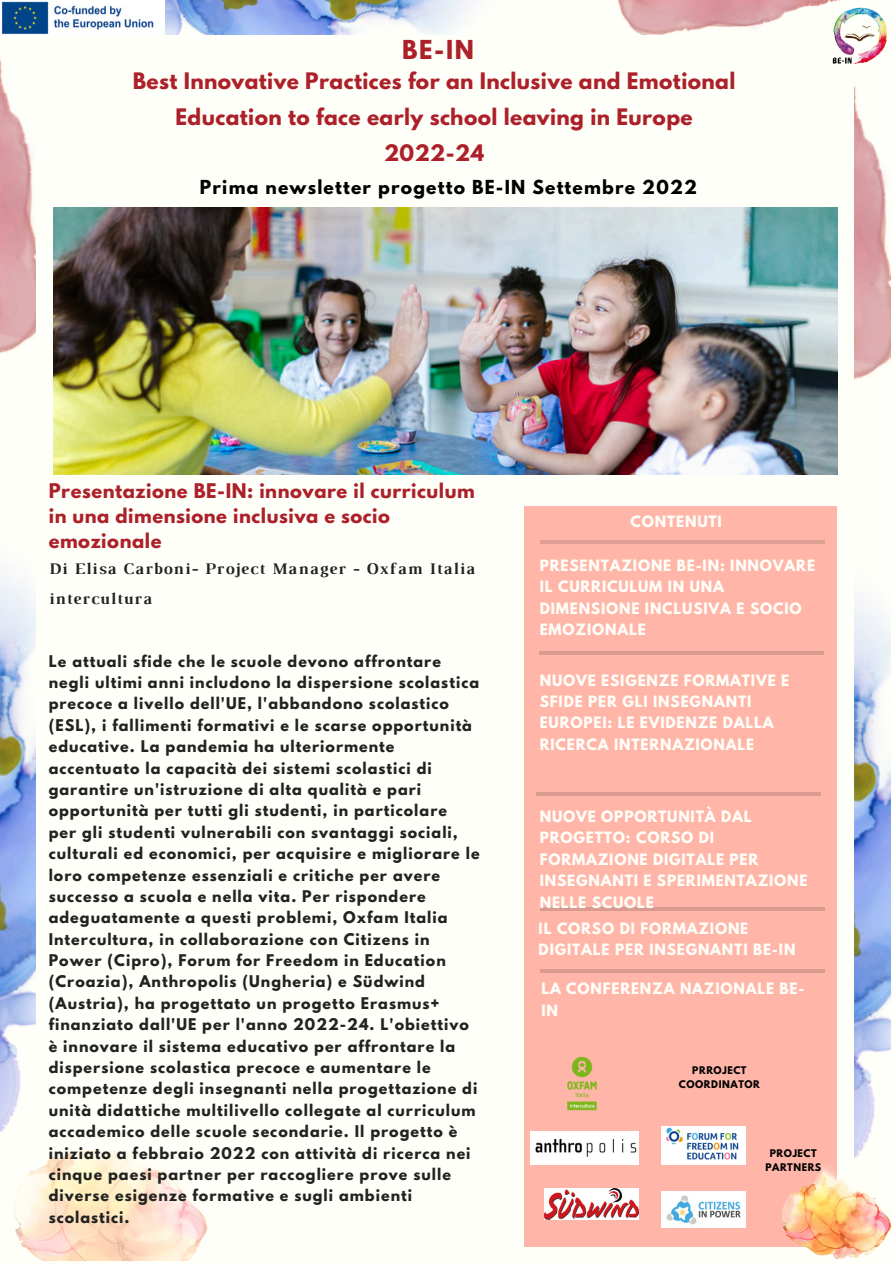
<style>
.page{position:relative;width:894px;height:1264px;background:#fff}
.page>*{position:absolute;margin:0;border:0;box-sizing:border-box;transform-origin:0 0}
.t1{font:700 23.1px "League Spartan";color:#ac2129}
.t2{font:700 20.1px "League Spartan";letter-spacing:.02em;color:#ac2129}
.t3{font:700 18px/24.8px "League Spartan";letter-spacing:.03em;color:#ac2129}
.t4{font:700 17.1px "League Spartan";letter-spacing:.07em;color:#000}
.t5{font:700 16.5px/29.2px "Luthier";letter-spacing:.07em;color:#222}
.t6{font:700 14.25px/21.3px "League Spartan";letter-spacing:.07em;color:#222}
.t7{font:700 13.8px/21.3px "League Spartan";letter-spacing:.06em;color:#fffff9}
.t8{font:700 9.3px/14.4px "League Spartan";letter-spacing:.06em;color:#000;text-align:center}
</style>
<div class="page">
<div style="left:0;top:0;width:893px;height:1263px;background:#fffff9"></div>
<div style="left:524px;top:506px;width:312px;height:740px;background:#ffb6a9"></div>
<img style="left:779px;top:1159px;width:113px;height:99px">
<hr style="left:538px;top:651px;width:285px;height:3px;background:#000">
<hr style="left:536px;top:792px;width:285px;height:3px;background:#000">
<hr style="left:539px;top:907px;width:285px;height:3px;background:#000">
<hr style="left:539px;top:969px;width:285px;height:3px;background:#000">
<hr style="left:539px;top:540px;width:285px;height:3px;background:#222">
<img style="left:53px;top:207px;width:783px;height:267px">
<img style="left:36px;top:1150px;width:172px;height:110px">
<img style="left:165px;top:0;width:659px;height:35px">
<img style="left:824px;top:0;width:29px;height:64px">
<img style="left:0;top:57px;width:36px;height:1200px">
<img style="left:530px;top:1131px;width:108px;height:33px">
<img style="left:567px;top:1056px;width:30px;height:55px">
<img style="left:661px;top:1126px;width:84px;height:38px">
<img style="left:545px;top:1188px;width:93px;height:31px">
<img style="left:661px;top:1191px;width:84px;height:36px">
<img style="left:853px;top:7px;width:36px;height:1251px">
<img style="left:1px;top:1px;width:153px;height:33px">
<h5 class="t1" style="left:402px;top:38px;width:73px">BE-IN</h5>
<h5 class="t2" style="left:133px;top:71px;width:604px">Best Innovative Practices for an Inclusive and Emotional</h5>
<h5 class="t2" style="left:175px;top:107px;width:518px">Education to face early school leaving in Europe</h5>
<h5 class="t2" style="left:384px;top:143px;width:102px">2022-24</h5>
<p class="t4" style="left:200px;top:178px;width:498px">Prima newsletter progetto BE-IN Settembre 2022</p>
<h3 class="t3" style="left:49px;top:481px;width:427px">Presentazione BE-IN: innovare il curriculum in una dimensione inclusiva e socio emozionale</h3>
<h3 class="t5" style="left:49px;top:555px;width:427px">Di Elisa Carboni- Project Manager - Oxfam Italia intercultura</h3>
<h4 class="t7" style="left:539px;top:556px;width:277px">PRESENTAZIONE BE-IN: INNOVARE<br>IL CURRICULUM IN UNA<br>DIMENSIONE INCLUSIVA E SOCIO<br>EMOZIONALE</h4>
<p class="t7" style="left:539px;top:671px;width:251px">NUOVE ESIGENZE FORMATIVE E<br>SFIDE PER GLI INSEGNANTI<br>EUROPEI: LE EVIDENZE DALLA<br>RICERCA INTERNAZIONALE</p>
<p class="t7" style="left:630px;top:513px;width:93px">CONTENUTI</p>
<h2 class="t6" style="left:49px;top:652px;width:432px">Le attuali sfide che le scuole devono affrontare negli ultimi anni includono la dispersione scolastica precoce a livello dell'UE, l'abbandono scolastico (ESL), i fallimenti formativi e le scarse opportunità educative. La pandemia ha ulteriormente accentuato la capacità dei sistemi scolastici di garantire un'istruzione di alta qualità e pari opportunità per tutti gli studenti, in particolare<br>per gli studenti vulnerabili con svantaggi sociali, culturali ed economici, per acquisire e migliorare le loro competenze essenziali e critiche per avere successo a scuola e nella vita. Per rispondere adeguatamente a questi problemi, Oxfam Italia Intercultura, in collaborazione con Citizens in Power (Cipro), Forum for Freedom in Education (Croazia), Anthropolis (Ungheria) e Südwind (Austria), ha progettato un progetto Erasmus+ finanziato dall'UE per l'anno 2022-24. L'obiettivo è innovare il sistema educativo per affrontare la dispersione scolastica precoce e aumentare le competenze degli insegnanti nella progettazione di unità didattiche multilivello collegate al curriculum accademico delle scuole secondarie. Il progetto è iniziato a febbraio 2022 con attività di ricerca nei cinque paesi partner per raccogliere prove sulle diverse esigenze formative e sugli ambienti scolastici.</h2>
<h6 class="t7" style="left:539px;top:807px;width:269px">NUOVE OPPORTUNITÀ DAL<br>PROGETTO: CORSO DI<br>FORMAZIONE DIGITALE PER<br>INSEGNANTI E SPERIMENTAZIONE<br>NELLE SCUOLE</h6>
<p class="t7" style="left:538px;top:919px;width:258px">IL CORSO DI FORMAZIONE<br>DIGITALE PER INSEGNANTI BE-IN</p>
<p class="t7" style="left:541px;top:979px;width:265px">LA CONFERENZA NAZIONALE BE-<br>IN</p>
<p class="t8" style="left:678px;top:1063px;width:83px;line-height:14.9px">PRROJECT<br>COORDINATOR</p>
<p class="t8" style="left:765px;top:1146px;width:57px">PROJECT<br>PARTNERS</p>
</div>
